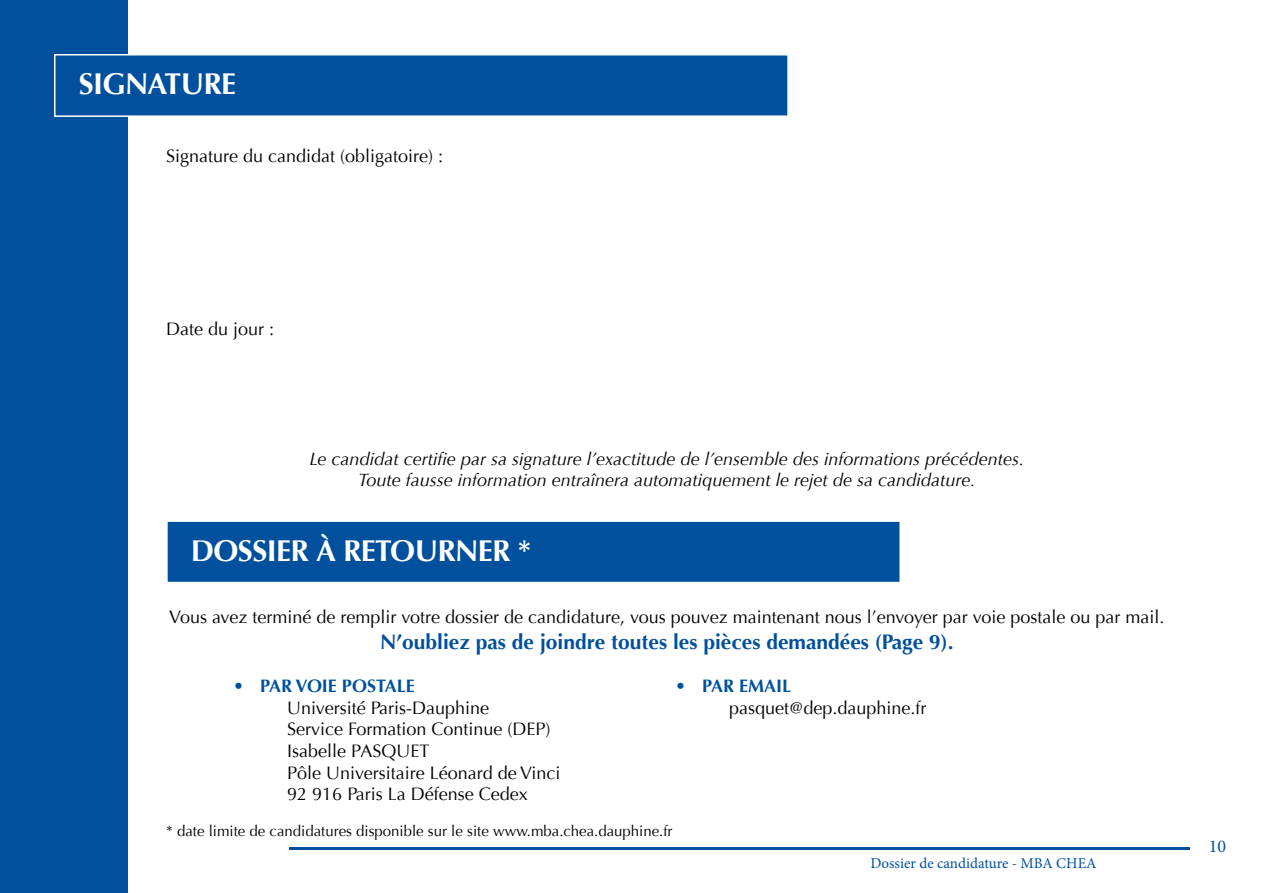
<style>
.page{position:relative;width:1263px;height:893px;background:#fff}
.page>*{position:absolute;margin:0;border:0;box-sizing:border-box;transform-origin:0 0}
.t1{font:700 30px "Optima";letter-spacing:-.02em;color:#fff}
.t2{font:700 21px "Optima";color:#00509e}
.t3{font:18px "Optima";color:#000}
.t4{font:italic 18px "Optima";color:#000}
.t5{font:700 18px "Optima";color:#00509e}
.t6{font:18px "Minion Pro";color:#00509e}
.t7{font:15px "Optima";color:#000}
.t8{font:15px "Minion Pro";color:#00509e}
</style>
<div class="page">
<div style="left:0;top:0;width:128px;height:893px;background:#00509e"></div>
<div style="left:54px;top:54px;width:735px;height:63px;background:#00509e;border:2px solid #fff"></div>
<hr style="left:289px;top:847px;width:901px;height:3px;background:#00509e">
<div style="left:166px;top:520px;width:735px;height:63px;background:#00509e;border:2px solid #fff"></div>
<p class="t1" style="left:79px;top:67px;width:159px">SIGNATURE</p>
<p class="t3" style="left:166px;top:146px;width:279px">Signature du candidat (obligatoire) :</p>
<p class="t3" style="left:166px;top:318px;width:110px">Date du jour :</p>
<p class="t4" style="left:309px;top:448px;width:716px">Le candidat certifie par sa signature l’exactitude de l’ensemble des informations précédentes.</p>
<p class="t4" style="left:358px;top:470px;width:619px">Toute fausse information entraînera automatiquement le rejet de sa candidature.</p>
<p class="t1" style="left:191px;top:533px;width:342px">DOSSIER À RETOURNER *</p>
<p class="t3" style="left:169px;top:607px;width:997px">Vous avez terminé de remplir votre dossier de candidature, vous pouvez maintenant nous l’envoyer par voie postale ou par mail.</p>
<p class="t2" style="left:380px;top:629px;width:575px">N’oubliez pas de joindre toutes les pièces demandées (Page 9).</p>
<p class="t5" style="left:233px;top:676px;width:183px">• PAR VOIE POSTALE</p>
<p class="t3" style="left:287px;top:697px;width:203px">Université Paris-Dauphine</p>
<p class="t3" style="left:287px;top:719px;width:265px">Service Formation Continue (DEP)</p>
<p class="t3" style="left:287px;top:740px;width:144px">Isabelle PASQUET</p>
<p class="t3" style="left:287px;top:762px;width:275px">Pôle Universitaire Léonard de Vinci</p>
<p class="t3" style="left:287px;top:784px;width:242px">92 916 Paris La Défense Cedex</p>
<p class="t5" style="left:675px;top:676px;width:118px">• PAR EMAIL</p>
<p class="t3" style="left:729px;top:697px;width:199px">pasquet@dep.dauphine.fr</p>
<p class="t7" style="left:166px;top:822px;width:508px">* date limite de candidatures disponible sur le site www.mba.chea.dauphine.fr</p>
<p class="t8" style="left:870px;top:853px;width:228px">Dossier de candidature - MBA CHEA</p>
<p class="t6" style="left:1209px;top:834px;width:19px">10</p>
</div>
